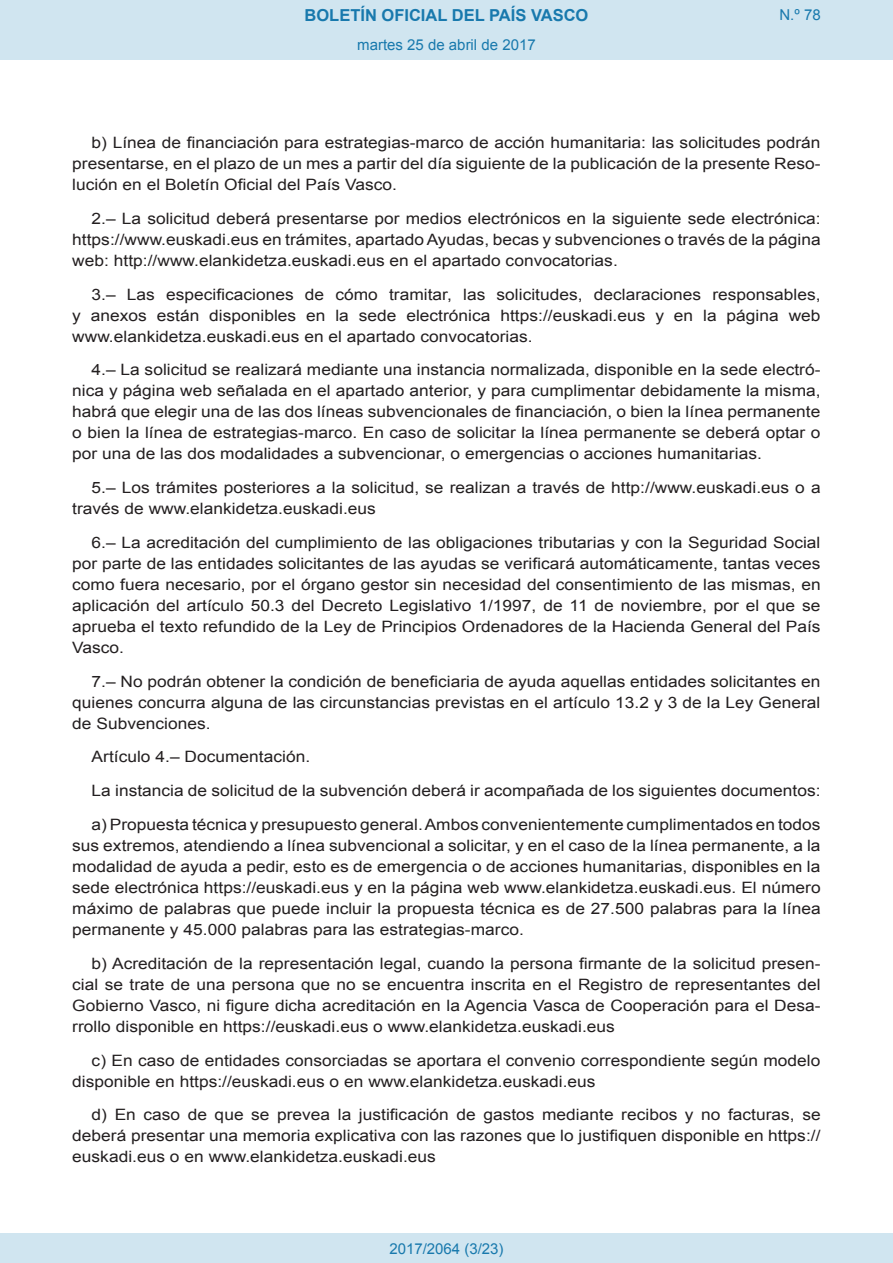
<style>
.page{position:relative;width:893px;height:1263px;background:#fff}
.page>*{position:absolute;margin:0;border:0;box-sizing:border-box;transform-origin:0 0}
.t1{font:700 16.5px "Arial";color:#1879ad}
.BOPVDetalle{font:15.6px/21px "Arial";color:#231f20;text-align:justify;scale:1.11 1}
.Paginacion_Centro{font:15px "Arial";color:#1879ad}
</style>
<div class="page">
<div style="left:0;top:0;width:893px;height:60px;background:#d0e5f0"></div>
<div style="left:0;top:1233px;width:893px;height:30px;background:#d0e5f0"></div>
<p class="t1" style="left:305px;top:4px;width:285px">BOLETÍN OFICIAL DEL PAÍS VASCO</p>
<p class="Paginacion_Centro" style="left:357px;top:35px;width:180px">martes 25 de abril de 2017</p>
<p class="Paginacion_Centro" style="left:779px;top:5px;width:43px">N.º 78</p>
<p class="BOPVDetalle" style="left:72px;top:132px;width:676px;text-indent:19px">b) Línea de financiación para estrategias-marco de acción humanitaria: las solicitudes podrán presentarse, en el plazo de un mes a partir del día siguiente de la publicación de la presente Reso&shy;lución en el Boletín Oficial del País Vasco.</p>
<p class="BOPVDetalle" style="left:72px;top:208px;width:676px;text-indent:19px">2.– La solicitud deberá presentarse por medios electrónicos en la siguiente sede electrónica: https://www.euskadi.eus en trámites, apartado Ayudas, becas y subvenciones o través de la página web: http://www.elankidetza.euskadi.eus en el apartado convocatorias.</p>
<p class="BOPVDetalle" style="left:72px;top:284px;width:676px;text-indent:19px">3.– Las especificaciones de cómo tramitar, las solicitudes, declaraciones responsables, y anexos están disponibles en la sede electrónica https://euskadi.eus y en la página web www.elankidetza.euskadi.eus en el apartado convocatorias.</p>
<p class="BOPVDetalle" style="left:72px;top:360px;width:676px;text-indent:19px">4.– La solicitud se realizará mediante una instancia normalizada, disponible en la sede electró&shy;nica y página web señalada en el apartado anterior, y para cumplimentar debidamente la misma, habrá que elegir una de las dos líneas subvencionales de financiación, o bien la línea permanente o bien la línea de estrategias-marco. En caso de solicitar la línea permanente se deberá optar o por una de las dos modalidades a subvencionar, o emergencias o acciones humanitarias.</p>
<p class="BOPVDetalle" style="left:72px;top:477px;width:676px;text-indent:19px">5.– Los trámites posteriores a la solicitud, se realizan a través de http://www.euskadi.eus o a través de www.elankidetza.euskadi.eus</p>
<p class="BOPVDetalle" style="left:72px;top:532px;width:676px;text-indent:19px">6.– La acreditación del cumplimiento de las obligaciones tributarias y con la Seguridad Social por parte de las entidades solicitantes de las ayudas se verificará automáticamente, tantas veces como fuera necesario, por el órgano gestor sin necesidad del consentimiento de las mismas, en aplicación del artículo 50.3 del Decreto Legislativo 1/1997, de 11 de noviembre, por el que se aprueba el texto refundido de la Ley de Principios Ordenadores de la Hacienda General del País Vasco.</p>
<p class="BOPVDetalle" style="left:72px;top:671px;width:676px;text-indent:19px">7.– No podrán obtener la condición de beneficiaria de ayuda aquellas entidades solicitantes en quienes concurra alguna de las circunstancias previstas en el artículo 13.2 y 3 de la Ley General de Subvenciones.</p>
<p class="BOPVDetalle" style="left:92px;top:747px;width:198px">Artículo 4.– Documentación.</p>
<p class="BOPVDetalle" style="left:92px;top:780px;width:658px">La instancia de solicitud de la subvención deberá ir acompañada de los siguientes documentos:</p>
<p class="BOPVDetalle" style="left:72px;top:814px;width:676px;text-indent:19px">a) Propuesta técnica y presupuesto general. Ambos convenientemente cumplimentados en todos sus extremos, atendiendo a línea subvencional a solicitar, y en el caso de la línea permanente, a la modalidad de ayuda a pedir, esto es de emergencia o de acciones humanitarias, disponibles en la sede electrónica https://euskadi.eus y en la página web www.elankidetza.euskadi.eus. El número máximo de palabras que puede incluir la propuesta técnica es de 27.500 palabras para la línea permanente y 45.000 palabras para las estrategias-marco.</p>
<p class="BOPVDetalle" style="left:72px;top:953px;width:676px;text-indent:19px">b) Acreditación de la representación legal, cuando la persona firmante de la solicitud presen&shy;cial se trate de una persona que no se encuentra inscrita en el Registro de representantes del Gobierno Vasco, ni figure dicha acreditación en la Agencia Vasca de Cooperación para el Desa&shy;rrollo disponible en https://euskadi.eus o www.elankidetza.euskadi.eus</p>
<p class="BOPVDetalle" style="left:72px;top:1050px;width:675px;text-indent:19px">c) En caso de entidades consorciadas se aportara el convenio correspondiente según modelo disponible en https://euskadi.eus o en www.elankidetza.euskadi.eus</p>
<p class="BOPVDetalle" style="left:72px;top:1104px;width:676px;text-indent:19px">d) En caso de que se prevea la justificación de gastos mediante recibos y no facturas, se deberá presentar una memoria explicativa con las razones que lo justifiquen disponible en https:// euskadi.eus o en www.elankidetza.euskadi.eus</p>
<p class="Paginacion_Centro" style="left:389px;top:1238px;width:116px">2017/2064 (3/23)</p>
</div>
